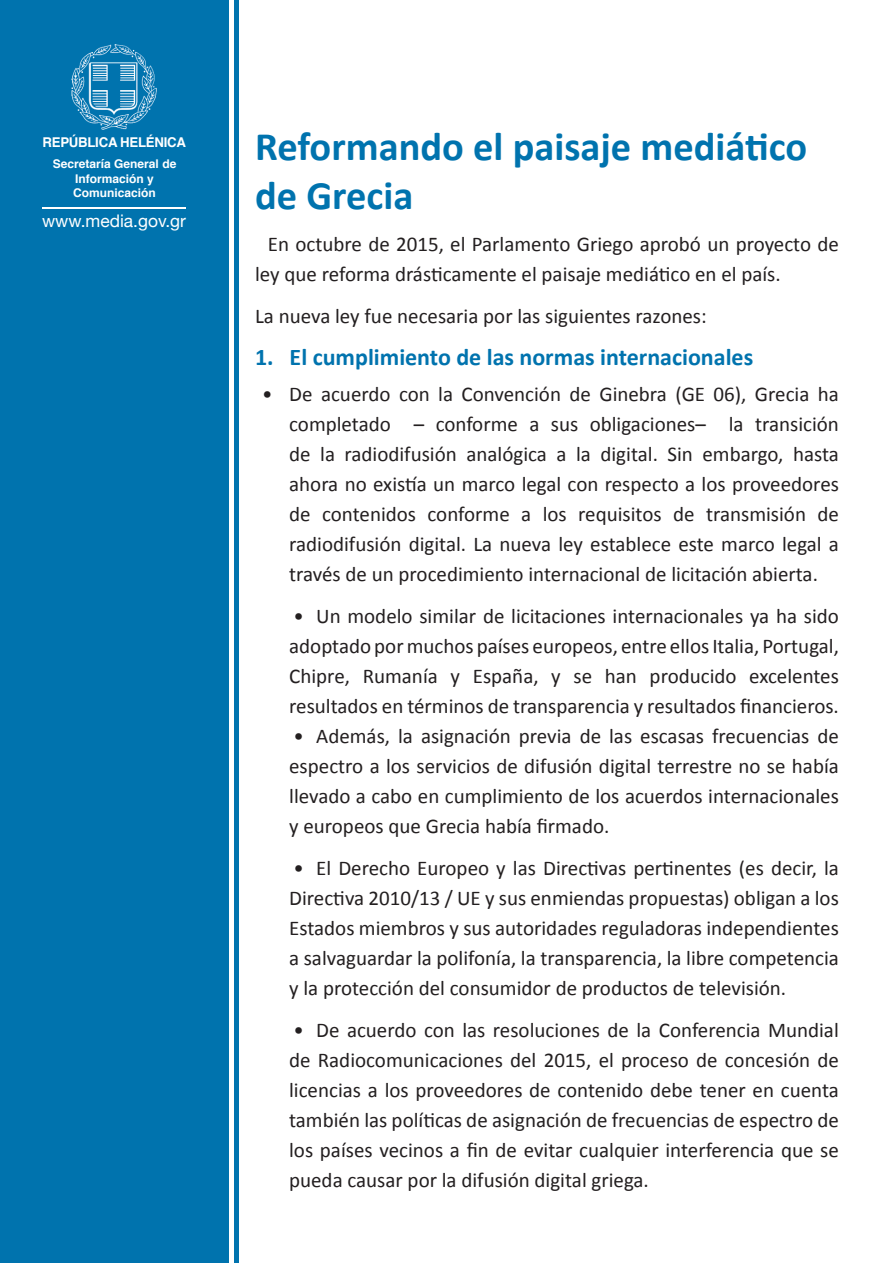
<style>
.page{position:relative;width:893px;height:1263px;background:#fff}
.page>*{position:absolute;margin:0;border:0;box-sizing:border-box;transform-origin:0 0}
.t1{font:700 40.5px/48.6px "Calibri";color:#0073ae}
.t2{font:700 24px "Calibri";color:#0073ae}
.t3{font:21px/30px "Calibri";color:#231f20}
.t4{font:17.4px "Helvetica Neue";color:#fff}
.t5{font:700 13.5px "Helvetica";letter-spacing:-.02em;color:#fff}
.t6{font:700 12px/14.4px "Helvetica";color:#fff;text-align:center}
</style>
<div class="page">
<div style="left:0;top:0;width:229px;height:1263px;background:#0073ae"></div>
<hr style="left:235px;top:0;width:4px;height:1263px;background:#0073ae">
<img style="left:71px;top:44px;width:86px;height:86px">
<hr style="left:43px;top:207px;width:143px;height:2px;background:#fff">
<p class="t5" style="left:43px;top:132px;width:145px">REPÚBLICA HELÉNICA</p>
<p class="t6" style="left:53px;top:157px;width:125px">Secretaría General de<br>Información y<br>Comunicación</p>
<p class="t4" style="left:42px;top:208px;width:146px">www.media.gov.gr</p>
<h1 class="t1" style="left:255px;top:122px;width:554px">Reformando el paisaje mediático de Grecia</h1>
<p class="t3" style="left:255px;top:229px;width:585px;text-indent:13px">En octubre de 2015, el Parlamento Griego aprobó un proyecto de ley que reforma drásticamente el paisaje mediático en el país.</p>
<p class="t3" style="left:255px;top:301px;width:453px">La nueva ley fue necesaria por las siguientes razones:</p>
<p class="t2" style="left:290px;top:342px;width:465px">El cumplimiento de las normas internacionales</p>
<p class="t2" style="left:255px;top:342px;width:20px">1.</p>
<p class="t3" style="left:262px;top:379px;width:12px">•</p>
<p class="t3" style="left:289px;top:379px;width:551px">De acuerdo con la Convención de Ginebra (GE 06 ,) Grecia ha</p>
<p class="t3" style="left:289px;top:409px;width:103px">completado</p>
<p class="t3" style="left:414px;top:409px;width:12px">–</p>
<p class="t3" style="left:436px;top:409px;width:84px">conforme</p>
<p class="t3" style="left:529px;top:409px;width:12px">a</p>
<p class="t3" style="left:551px;top:409px;width:29px">sus</p>
<p class="t3" style="left:590px;top:409px;width:118px">obligaciones–</p>
<p class="t3" style="left:729px;top:409px;width:16px">la</p>
<p class="t3" style="left:755px;top:409px;width:85px">transición</p>
<p class="t3" style="left:345px;top:439px;width:114px">radiodifusión</p>
<p class="t3" style="left:466px;top:439px;width:82px">analógica</p>
<p class="t3" style="left:320px;top:439px;width:16px">la</p>
<p class="t3" style="left:576px;top:439px;width:16px">la</p>
<p class="t3" style="left:600px;top:439px;width:59px">digital.</p>
<p class="t3" style="left:702px;top:439px;width:83px">embargo,</p>
<p class="t3" style="left:793px;top:439px;width:47px">hasta</p>
<p class="t3" style="left:289px;top:439px;width:23px">de</p>
<p class="t3" style="left:289px;top:469px;width:551px">ahora no existía un marco legal con respecto a los proveedores</p>
<p class="t3" style="left:817px;top:499px;width:23px">de</p>
<p class="t3" style="left:667px;top:439px;width:27px">Sin</p>
<p class="t3" style="left:556px;top:439px;width:12px">a</p>
<p class="t3" style="left:706px;top:499px;width:101px">transmisión</p>
<p class="t3" style="left:428px;top:499px;width:84px">conforme</p>
<p class="t3" style="left:543px;top:499px;width:26px">los</p>
<p class="t3" style="left:289px;top:499px;width:551px">de<br>radiodifusión digital. La nueva ley establece este marco legal a través de un procedimiento internacional de licitación abierta.</p>
<p class="t3" style="left:316px;top:601px;width:524px">Un modelo similar de licitaciones internacionales ya ha sido</p>
<p class="t3" style="left:322px;top:499px;width:96px">contenidos</p>
<p class="t3" style="left:673px;top:499px;width:23px">de</p>
<p class="t3" style="left:578px;top:499px;width:85px">requisitos</p>
<p class="t3" style="left:521px;top:499px;width:12px">a</p>
<p class="t3" style="left:293px;top:601px;width:12px">•</p>
<p class="t3" style="left:289px;top:631px;width:551px">adoptadopormuchospaíseseuropeos,entreellosItalia,Portugal,</p>
<p class="t3" style="left:749px;top:661px;width:91px">excelentes</p>
<p class="t3" style="left:363px;top:661px;width:77px">Rumanía</p>
<p class="t3" style="left:289px;top:661px;width:62px">Chipre,</p>
<p class="t3" style="left:289px;top:691px;width:551px">resultados en términos de transparencia y resultados financieros.</p>
<p class="t3" style="left:316px;top:721px;width:524px">Además, la asignación previa de las escasas frecuencias de</p>
<p class="t3" style="left:605px;top:661px;width:34px">han</p>
<p class="t3" style="left:650px;top:661px;width:88px">producido</p>
<p class="t3" style="left:473px;top:661px;width:67px">España,</p>
<p class="t3" style="left:573px;top:661px;width:20px">se</p>
<p class="t3" style="left:451px;top:661px;width:11px">y</p>
<p class="t3" style="left:551px;top:661px;width:11px">y</p>
<p class="t3" style="left:289px;top:721px;width:551px">•<br>espectro a los servicios de difusión digital terrestre no se había llevado a cabo en cumplimiento de los acuerdos internacionales y europeos que Grecia había firmado.</p>
<p class="t3" style="left:316px;top:853px;width:524px">El Derecho Europeo y las Directivas pertinentes (es decir la,</p>
<p class="t3" style="left:289px;top:853px;width:551px">•<br>Directiva 2010/13 / UE y sus enmiendas propuestas) obligan a los Estados miembros y sus autoridades reguladoras independientes a salvaguardar la polifonía la, transparencia la, libre competencia lay protección del consumidor de productos de televisión.</p>
<p class="t3" style="left:316px;top:1015px;width:524px">De acuerdo con las resoluciones de la Conferencia Mundial</p>
<p class="t3" style="left:289px;top:1015px;width:551px">•<br>de Radiocomunicaciones del 2015, el proceso de concesión de licencias a los proveedores de contenido debe tener en cuenta también las políticas de asignación de frecuencias de espectro de los países vecinos a fin de evitar cualquier interferencia que se pueda causar por la difusión digital griega.</p>
</div>
